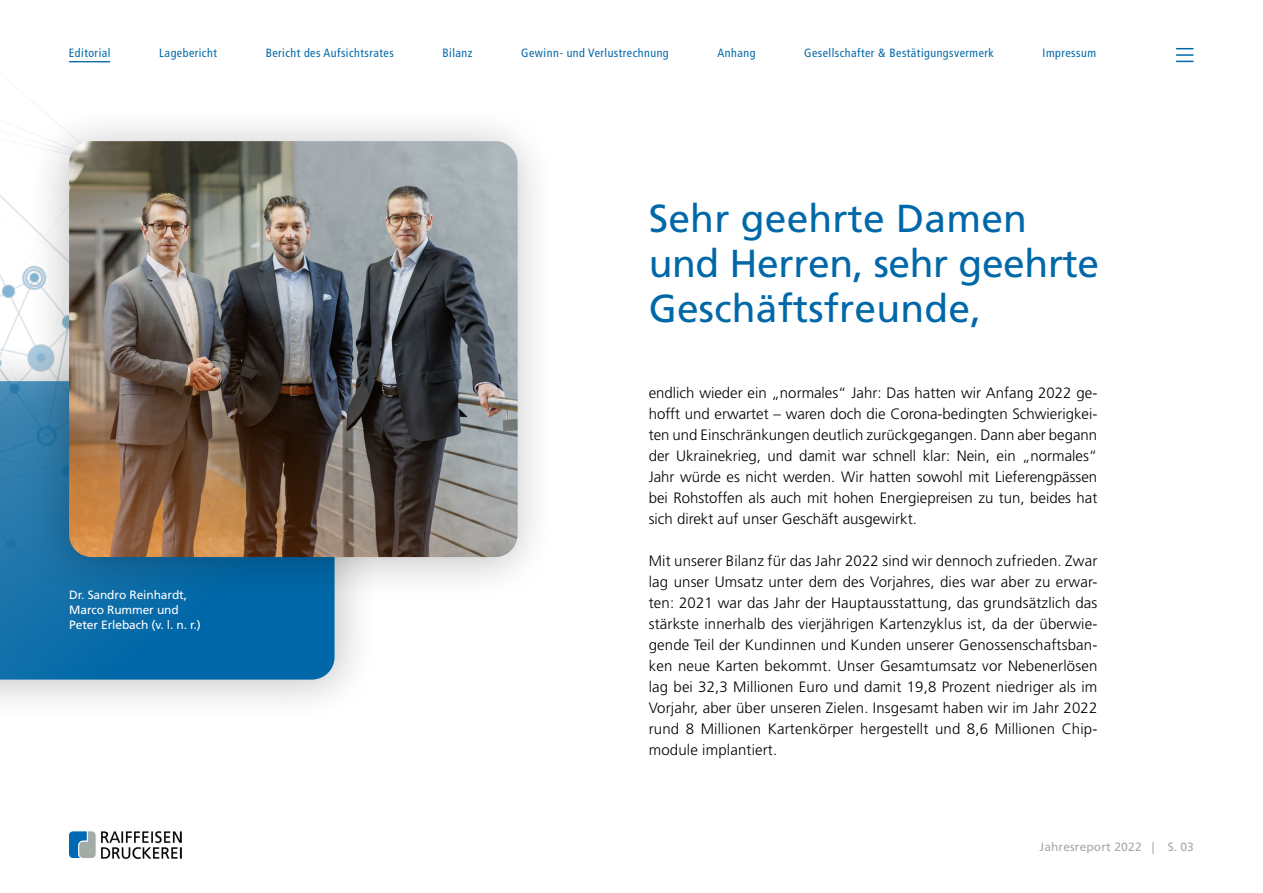
<style>
.page{position:relative;width:1263px;height:893px;background:#fff}
.page>*{position:absolute;margin:0;border:0;box-sizing:border-box;transform-origin:0 0}
.t1{font:39px/45px "Frutiger LT Std";letter-spacing:.005em;color:#0068a8}
.t2{font:300 15px/21px "Frutiger LT Std";letter-spacing:.005em;color:#000;text-align:justify}
.t3{font:condensed 12px "Frutiger LT Std";letter-spacing:.04em;color:#0068a8}
.t4{font:12px/15px "Frutiger LT Std";letter-spacing:-.01em;color:#fff}
.t5{font:12px "Frutiger LT Std";letter-spacing:.01em;color:#a8a8a5}
</style>
<div class="page">
<img style="left:101px;top:831px;width:80px;height:28px">
<svg style="left:68px;top:830px;width:28px;height:29px"></svg>
<div style="left:0;top:342px;width:380px;height:382px;background:#000;opacity:.25"></div>
<svg style="left:0;top:381px;width:334px;height:299px;background:#0d6ea9"></svg>
<hr style="left:69px;top:61px;width:41px;height:1px;background:#0068a8">
<div style="left:25px;top:103px;width:533px;height:500px;background:#000;opacity:.25"></div>
<img style="left:69px;top:141px;width:449px;height:416px">
<svg style="left:1176px;top:48px;width:17px;height:14px"></svg>
<p class="t3" style="left:69px;top:45px;width:43px">Editorial</p>
<p class="t3" style="left:159px;top:45px;width:59px">Lagebericht</p>
<p class="t3" style="left:266px;top:45px;width:130px">Bericht des Aufsichtsrates</p>
<p class="t3" style="left:443px;top:45px;width:31px">Bilanz</p>
<p class="t3" style="left:521px;top:45px;width:149px">Gewinn- und Verlustrechnung</p>
<p class="t3" style="left:717px;top:45px;width:39px">Anhang</p>
<p class="t3" style="left:804px;top:45px;width:191px">Gesellschafter &amp; Bestätigungsvermerk</p>
<p class="t3" style="left:1043px;top:45px;width:55px">Impressum</p>
<p class="t4" style="left:69px;top:588px;width:133px">Dr. Sandro Reinhardt,<br>Marco Rummer und<br>Peter Erlebach (v. l. n. r.)</p>
<h1 class="t1" style="left:649px;top:196px;width:452px">Sehr geehrte Damen und Herren, sehr geehrte<br>Geschäftsfreunde,</h1>
<p class="t2" style="left:649px;top:382px;width:450px">endlich wieder ein „normales“ Jahr: Das hatten wir Anfang 2022 ge&shy;hofft und erwartet – waren doch die Corona-bedingten Schwierigkei&shy;ten und Einschränkungen deutlich zurückgegangen. Dann aber begann der Ukrainekrieg, und damit war schnell klar: Nein, ein „normales“ Jahr würde es nicht werden. Wir hatten sowohl mit Lieferengpässen bei Rohstoffen als auch mit hohen Energiepreisen zu tun, beides hat sich direkt auf unser Geschäft ausgewirkt.</p>
<p class="t2" style="left:649px;top:550px;width:450px">Mit unserer Bilanz für das Jahr 2022 sind wir dennoch zufrieden. Zwar lag unser Umsatz unter dem des Vorjahres, dies war aber zu erwar&shy;ten: 2021 war das Jahr der Hauptausstattung, das grundsätzlich das stärkste innerhalb des vierjährigen Kartenzyklus ist, da der überwie&shy;gende Teil der Kundinnen und Kunden unserer Genossenschaftsban&shy;ken neue Karten bekommt. Unser Gesamtumsatz vor Nebenerlösen lag bei 32,3 Millionen Euro und damit 19,8 Prozent niedriger als im Vorjahr, aber über unseren Zielen. Insgesamt haben wir im Jahr 2022 rund 8 Millionen Kartenkörper hergestellt und 8,6 Millionen Chip&shy;module implantiert.</p>
<p class="t5" style="left:1039px;top:840px;width:156px">Jahresreport 2022 | S. 03</p>
</div>
